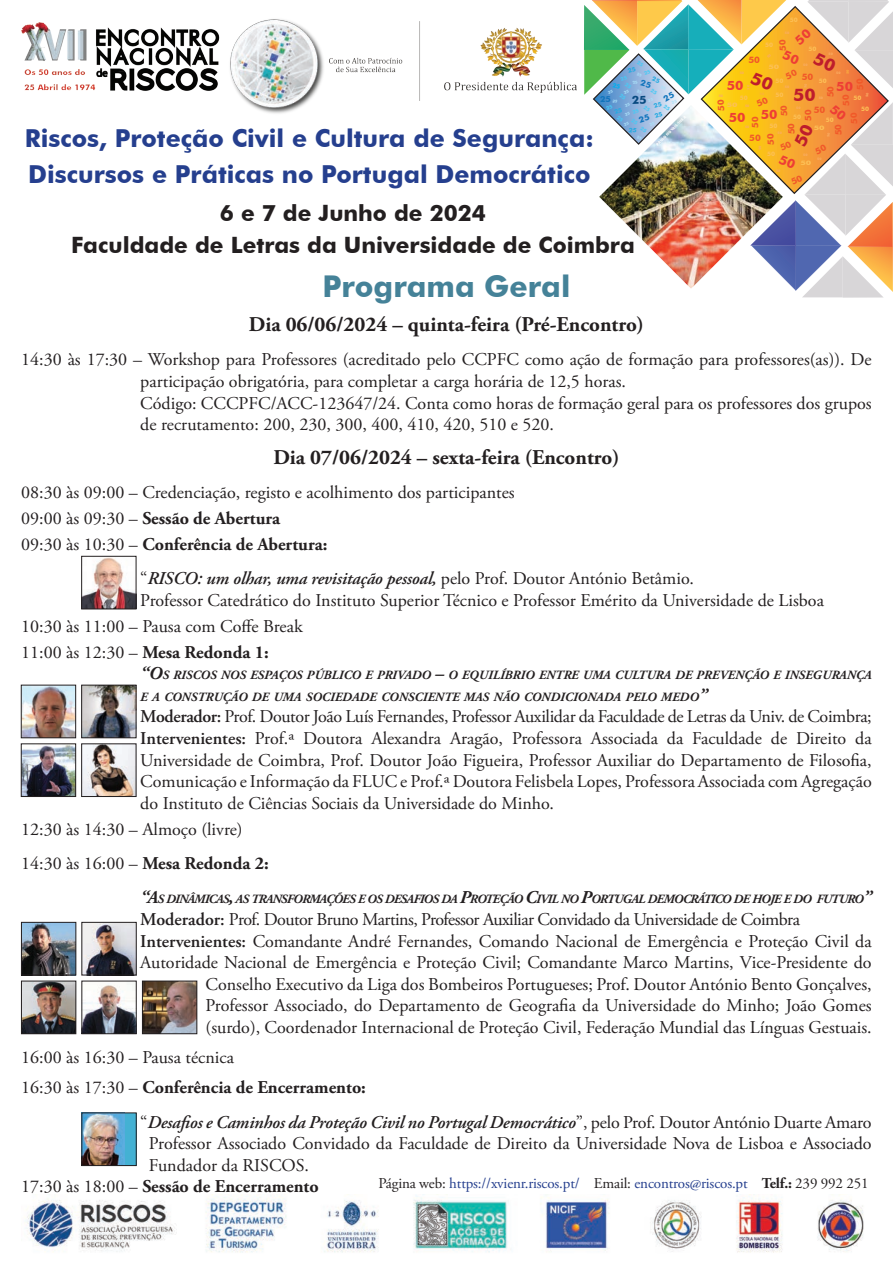
<style>
.page{position:relative;width:893px;height:1263px;background:#fff}
.page>*{position:absolute;margin:0;border:0;box-sizing:border-box;transform-origin:0 0}
.t1{font:700 30px "Futura BT";color:#458298}
.t2{font:700 24.75px/36px "Futura BT";color:#253f8e}
.t3{font:700 22.5px/31.5px "Futura BT";color:#231f20;text-align:center}
.t4{font:700 21px "Adobe Garamond Pro";color:#231f20}
.t5{font:18px/21.6px "Adobe Garamond Pro";color:#231f20}
.t6{font:italic 600 18px "Adobe Garamond Pro";letter-spacing:-.01em;color:#231f20}
.t7{font:18px "Adobe Garamond Pro";letter-spacing:-.03em;color:#231f20}
.t8{font:700 18px "Adobe Garamond Pro";color:#231f20}
.t9{font:700 17.4px "Futura BT";color:#be1d2c;scale:1.04 1}
.t10{font:15px "Adobe Garamond Pro";letter-spacing:-.01em;color:#253f8e}
.t11{font:700 12.9px "Futura BT";color:#ee3e35;scale:1.04 1}
.t12{font:italic 700 12.6px/21.6px "Adobe Garamond Pro";color:#231f20}
.t13{font:italic 700 12.6px "Adobe Garamond Pro";letter-spacing:-.055em;color:#231f20}
.t14{font:700 9px/16.2px "Futura BT";color:#f15929;scale:1.04 1}
.t15{font:700 8.4px "Futura BT";color:#1074bc;scale:1.04 1}
.t16{font:700 6.15px "Futura BT";color:#fdc056;scale:1.04 1}
.t17{font:700 6.15px "Futura BT";color:#fdc056;scale:1.42 1}
.t18{font:700 3.6px "Futura BT";color:#fff;scale:.94 1}
.t19{font:700 3.3px "Futura BT";color:#faae64;scale:1.04 1}
.t20{font:700 3.3px "Futura BT";color:#fbb03f;scale:1.04 1}
.s1{font-weight:700}
.s2{font-weight:600;font-style:italic}
.s3{font-size:18px}
.s4{font-weight:600}
.s5{font-weight:400;font-style:normal}
.s6{font-weight:400}
.s7{color:#231f20}
.s8{font-weight:700;color:#231f20}
</style>
<div class="page">
<img style="left:22px;top:19px;width:302px;height:95px">
<img style="left:26px;top:1195px;width:838px;height:58px">
<img style="left:23px;top:687px;width:51px;height:49px">
<div style="left:21px;top:685px;width:55px;height:53px;border:1px solid #231f20"></div>
<img style="left:83px;top:687px;width:51px;height:49px">
<div style="left:81px;top:685px;width:55px;height:53px;border:1px solid #231f20"></div>
<img style="left:23px;top:746px;width:51px;height:49px">
<div style="left:21px;top:744px;width:55px;height:53px;border:1px solid #231f20"></div>
<img style="left:83px;top:746px;width:51px;height:49px">
<div style="left:81px;top:744px;width:55px;height:53px;border:1px solid #231f20"></div>
<img style="left:23px;top:924px;width:51px;height:49px">
<div style="left:21px;top:922px;width:55px;height:53px;border:1px solid #231f20"></div>
<img style="left:23px;top:983px;width:51px;height:49px">
<div style="left:21px;top:981px;width:55px;height:53px;border:1px solid #231f20"></div>
<img style="left:84px;top:985px;width:50px;height:47px">
<div style="left:82px;top:981px;width:54px;height:53px;border:1px solid #231f20"></div>
<img style="left:83px;top:558px;width:51px;height:49px">
<div style="left:81px;top:556px;width:55px;height:53px;border:1px solid #231f20"></div>
<div style="left:82px;top:1113px;width:54px;height:52px;background:#44b1d3"></div>
<img style="left:84px;top:1115px;width:40px;height:49px">
<div style="left:82px;top:1113px;width:54px;height:53px;border:1px solid #231f20"></div>
<img style="left:84px;top:924px;width:50px;height:49px">
<div style="left:82px;top:922px;width:54px;height:53px;border:1px solid #231f20"></div>
<img style="left:330px;top:21px;width:247px;height:80px">
<img style="left:144px;top:983px;width:51px;height:49px">
<div style="left:142px;top:981px;width:55px;height:53px;border:1px solid #231f20"></div>
<img style="left:584px;top:0;width:309px;height:298px">
<p class="t16" style="left:790px;top:16px;width:9px">50</p>
<p class="t15" style="left:600px;top:93px;width:12px">25</p>
<h2 class="t2" style="left:25px;top:120px;width:570px">Riscos, Proteção Civil e Cultura de Segurança:<br>Discursos e Práticas no Portugal Democrático</h2>
<p class="t3" style="left:71px;top:197px;width:565px">6 e 7 de Junho de 2024<br>Faculdade de Letras da Universidade de Coimbra</p>
<h1 class="t1" style="left:322px;top:268px;width:249px">Programa Geral</h1>
<p class="t18" style="left:655px;top:143px;width:44px;rotate:-45deg">PAULO NO VAIS/LUS A</p>
<p class="t19" style="left:785px;top:31px;width:6px">50</p>
<p class="t16" style="left:765px;top:41px;width:9px">50</p>
<p class="t14" style="left:748px;top:52px;width:13px">50</p>
<p class="t17" style="left:768px;top:63px;width:9px">50</p>
<p class="t16" style="left:808px;top:45px;width:9px">50</p>
<p class="t19" style="left:803px;top:63px;width:6px">50</p>
<p class="t19" style="left:828px;top:51px;width:6px">50</p>
<p class="t19" style="left:836px;top:71px;width:6px">50</p>
<p class="t19" style="left:740px;top:71px;width:6px">50</p>
<p class="t14" style="left:802px;top:69px;width:13px">50</p>
<p class="t16" style="left:775px;top:77px;width:9px">50</p>
<p class="t16" style="left:819px;top:77px;width:9px">50</p>
<p class="t16" style="left:793px;top:113px;width:9px">50</p>
<p class="t11" style="left:727px;top:77px;width:18px">50</p>
<p class="t11" style="left:836px;top:79px;width:18px">50</p>
<p class="t19" style="left:785px;top:85px;width:6px">50</p>
<p class="t9" style="left:793px;top:84px;width:23px">50</p>
<p class="t20" style="left:760px;top:91px;width:6px">50</p>
<p class="t16" style="left:775px;top:91px;width:9px">50</p>
<p class="t19" style="left:719px;top:94px;width:6px">50</p>
<p class="t16" style="left:740px;top:94px;width:9px">50</p>
<p class="t16" style="left:853px;top:94px;width:9px">50</p>
<p class="t19" style="left:819px;top:96px;width:6px">50</p>
<p class="t17" style="left:727px;top:101px;width:9px">50</p>
<p class="t19" style="left:745px;top:104px;width:6px">50</p>
<p class="t19" style="left:796px;top:105px;width:6px">50</p>
<p class="t16" style="left:861px;top:105px;width:9px">50</p>
<p class="t14" style="left:814px;top:102px;width:13px">50</p>
<p class="t11" style="left:761px;top:106px;width:18px">50</p>
<p class="t11" style="left:729px;top:109px;width:18px">50</p>
<p class="t14" style="left:830px;top:126px;width:13px;text-indent:-10px;rotate:-93deg">50<br>50</p>
<p class="t16" style="left:826px;top:116px;width:9px">50</p>
<p class="t16" style="left:769px;top:122px;width:9px">50</p>
<p class="t19" style="left:745px;top:124px;width:6px">50</p>
<p class="t17" style="left:814px;top:125px;width:9px">50</p>
<p class="t19" style="left:777px;top:131px;width:6px">50</p>
<p class="t14" style="left:749px;top:130px;width:13px">50</p>
<p class="t16" style="left:767px;top:150px;width:9px">50</p>
<p class="t19" style="left:776px;top:169px;width:6px">50</p>
<p class="t19" style="left:803px;top:153px;width:6px">50</p>
<p class="t19" style="left:817px;top:157px;width:6px">50</p>
<p class="t17" style="left:800px;top:159px;width:9px">50</p>
<p class="t4" style="left:249px;top:312px;width:397px">Dia 06/06/2024 – quinta-feira (Pré-Encontro)</p>
<p class="t5" style="left:140px;top:349px;width:733px;text-indent:-119px">14:30 às 17:30 – Workshop para Professores (acreditado pelo CCPFC como ação de formação para professores(as)). De participação obrigatória, para completar a carga horária de 12,5 horas.<br>Código: CCCPFC/ACC-123647/24. Conta como horas de formação geral para os professores dos grupos de recrutamento: 200, 230, 300, 400, 410, 420, 510 e 520.</p>
<p class="t4" style="left:274px;top:445px;width:347px">Dia 07/06/2024 – sexta-feira (Encontro)</p>
<p class="t5" style="left:21px;top:480px;width:495px;line-height:25.8px">08:30 às 09:00 – Credenciação, registo e acolhimento dos participantes<br>09:00 às 09:30 – <span class="s1">Sessão de Abertura<br></span>09:30 às 10:30 – <span class="s1">Conferência de Abertura:</span></p>
<p class="t5" style="left:140px;top:568px;width:685px">“<span class="s2">RISCO: um olhar, uma revisitação pessoal,</span> pelo Prof. Doutor António Betâmio.<br>Professor Catedrático do Instituto Superior Técnico e Professor Emérito da Universidade de Lisboa</p>
<p class="t5" style="left:21px;top:614px;width:283px;line-height:25.8px">10:30 às 11:00 – Pausa com Coffe Break<br>11:00 às 12:30 – <span class="s1">Mesa Redonda 1:</span></p>
<p class="t12" style="left:140px;top:665px;width:733px"><span class="s3">“</span><span class="s3">O</span>S RISCOS NOS ESPAÇOS PÚBLICO E PRIVADO <span class="s3">–</span> O EQUILÍBRIO ENTRE UMA CULTURA DE PREVENÇÃO E INSEGURANÇA<br>E A CONSTRUÇÃO DE UMA SOCIEDADE CONSCIENTE MAS NÃO CONDICIONADA PELO MEDO<span class="s3">”</span></p>
<p class="t5" style="left:140px;top:706px;width:733px;text-align:justify"><span class="s4">Moderador:</span> Prof. Doutor João Luís Fernandes, Professor Auxilidar da Faculdade de Letras da Univ. de Coimbra; <span class="s4">Intervenientes:</span> Prof.ª Doutora Alexandra Aragão, Professora Associada da Faculdade de Direito da Universidade de Coimbra, Prof. Doutor João Figueira, Professor Auxiliar do Departamento de Filosofia, Comunicação e Informação da FLUC e Prof.ª Doutora Felisbela Lopes, Professora Associada com Agregação do Instituto de Ciências Sociais da Universidade do Minho.</p>
<p class="t5" style="left:21px;top:812px;width:249px;line-height:34.3px">12:30 às 14:30 – Almoço (livre)<br>14:30 às 16:00 – <span class="s1">Mesa Redonda 2:</span></p>
<p class="t13" style="left:140px;top:892px;width:733px"><span class="s3">“</span><span class="s3">A</span>S DINÂMICAS<span class="s3">,</span> AS TRANSFORMAÇÕES E OS DESAFIOS DA <span class="s3">P</span>ROTEÇÃO <span class="s3">C</span>IVIL NO <span class="s3">P</span>ORTUGAL DEMOCRÁTICO DE HOJE E DO FUTURO<span class="s3">”</span></p>
<p class="t7" style="left:140px;top:908px;width:661px"><span class="s4">Moderador:</span> Prof. Doutor Bruno Martins, Professor Auxiliar Convidado da Universidade de Coimbra</p>
<p class="t5" style="left:140px;top:931px;width:733px"><span class="s4">Intervenientes:</span> Comandante André Fernandes, Comando Nacional de Emergência e Proteção Civil da</p>
<p class="t5" style="left:140px;top:952px;width:733px">Autoridade Nacional de Emergência e Proteção Civil; Comandante Marco Martins, Vice-Presidente do</p>
<p class="t5" style="left:206px;top:974px;width:667px">Conselho Executivo da Liga dos Bombeiros Portugueses; Prof. Doutor António Bento Gonçalves,</p>
<p class="t5" style="left:206px;top:995px;width:668px">Professor Associado, do Departamento de Geografia da Universidade do Minho; João Gomes</p>
<p class="t5" style="left:206px;top:1017px;width:668px">(surdo), Coordenador Internacional de Proteção Civil, Federação Mundial das Línguas Gestuais.</p>
<p class="t5" style="left:21px;top:1043px;width:346px;line-height:30.2px">16:00 às 16:30 – Pausa técnica<br>16:30 às 17:30 – <span class="s1">Conferência de Encerramento:</span></p>
<p class="t6" style="left:140px;top:1111px;width:733px"><span class="s5">“</span>Desafios e Caminhos da Proteção Civil no Portugal Democrático<span class="s5">”, pelo Prof. Doutor António Duarte Amaro</span></p>
<p class="t5" style="left:149px;top:1133px;width:724px">Professor Associado Convidado da Faculdade de Direito da Universidade Nova de Lisboa e Associado</p>
<p class="t5" style="left:149px;top:1155px;width:162px">Fundador da RISCOS.</p>
<p class="t8" style="left:21px;top:1176px;width:299px"><span class="s6">17:30 às 18:00 –</span> Sessão de Encerramento</p>
<p class="t10" style="left:378px;top:1174px;width:492px"><span class="s7">Página web:</span> https://xvienr.riscos.pt/ <span class="s7">Email:</span> encontros@riscos.pt <span class="s8">Telf.:</span> <span class="s7">239 992 251</span></p>
</div>
